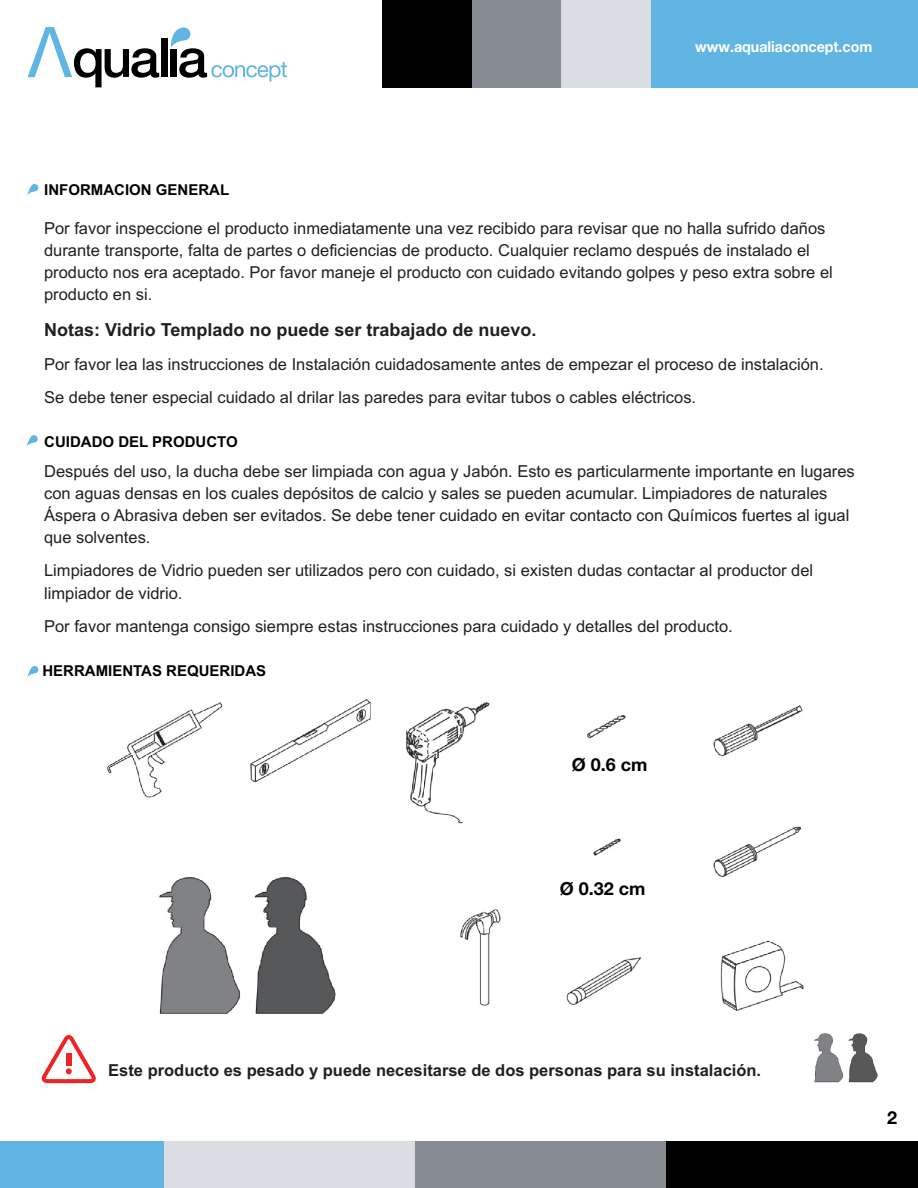
<style>
.page{position:relative;width:918px;height:1188px;background:#fff}
.page>*{position:absolute;margin:0;border:0;box-sizing:border-box;transform-origin:0 0}
.t1{font:700 18px "Arial";color:#231f20}
.t2{font:700 18px "Helvetica Neue LT Pro";color:#000}
.t3{font:16.5px/22px "Arial";color:#231f20}
.t4{font:700 16.5px "Arial";color:#231f20}
.t5{font:700 15px "Arial";color:#000}
.t6{font:700 15px "Helvetica Neue LT Pro";color:#fff;scale:.95 1}
</style>
<div class="page">
<img style="left:68px;top:699px;width:736px;height:336px">
<svg style="left:41px;top:1035px;width:55px;height:48px"></svg>
<div style="left:66px;top:1053px;width:6px;height:13px;background:#ee2323"></div>
<img style="left:814px;top:1033px;width:64px;height:50px">
<svg style="left:27px;top:184px;width:11px;height:12px"></svg>
<svg style="left:27px;top:666px;width:11px;height:12px"></svg>
<svg style="left:26px;top:435px;width:12px;height:13px"></svg>
<div style="left:650px;top:0;width:268px;height:88px;background:#60b5e2"></div>
<div style="left:561px;top:0;width:89px;height:88px;background:#dadde2"></div>
<div style="left:472px;top:0;width:89px;height:88px;background:#878c93"></div>
<div style="left:382px;top:0;width:90px;height:88px;background:#000"></div>
<div style="left:162px;top:38px;width:6px;height:39px;background:#000"></div>
<svg style="left:28px;top:27px;width:131px;height:60px"></svg>
<svg style="left:171px;top:27px;width:116px;height:55px"></svg>
<div style="left:0;top:1141px;width:164px;height:47px;background:#60b5e2"></div>
<div style="left:164px;top:1141px;width:252px;height:47px;background:#dadde2"></div>
<div style="left:416px;top:1141px;width:251px;height:47px;background:#878c93"></div>
<div style="left:667px;top:1141px;width:251px;height:47px;background:#000"></div>
<p class="t5" style="left:44px;top:184px;width:186px">INFORMACION GENERAL</p>
<p class="t6" style="left:695px;top:41px;width:188px">www.aqualiaconcept.com</p>
<p class="t3" style="left:44px;top:219px;width:790px">Por favor inspeccione el producto inmediatamente una vez recibido para revisar que no halla sufrido daños durante transporte, falta de partes o deficiencias de producto. Cualquier reclamo después de instalado el producto nos era aceptado. Por favor maneje el producto con cuidado evitando golpes y peso extra sobre el producto en si.</p>
<p class="t1" style="left:44px;top:323px;width:494px">Notas: Vidrio Templado no puede ser trabajado de nuevo.</p>
<p class="t3" style="left:44px;top:349px;width:781px;line-height:33.2px">Por favor lea las instrucciones de Instalación cuidadosamente antes de empezar el proceso de instalación.<br>Se debe tener especial cuidado al drilar las paredes para evitar tubos o cables eléctricos.</p>
<p class="t5" style="left:44px;top:436px;width:195px">CUIDADO DEL PRODUCTO</p>
<p class="t3" style="left:44px;top:462px;width:812px">Después del uso, la ducha debe ser limpiada con agua y Jabón. Esto es particularmente importante en lugares con aguas densas en los cuales depósitos de calcio y sales se pueden acumular. Limpiadores de naturales Áspera o Abrasiva deben ser evitados. Se debe tener cuidado en evitar contacto con Químicos fuertes al igual que solventes.</p>
<p class="t3" style="left:44px;top:561px;width:771px">Limpiadores de Vidrio pueden ser utilizados pero con cuidado, si existen dudas contactar al productor del limpiador de vidrio.</p>
<p class="t3" style="left:44px;top:616px;width:690px">Por favor mantenga consigo siempre estas instrucciones para cuidado y detalles del producto.</p>
<p class="t5" style="left:42px;top:665px;width:225px">HERRAMIENTAS REQUERIDAS</p>
<p class="t2" style="left:572px;top:758px;width:77px">Ø 0.6 cm</p>
<p class="t2" style="left:560px;top:882px;width:87px">Ø 0.32 cm</p>
<p class="t4" style="left:108px;top:1064px;width:654px">Este producto es pesado y puede necesitarse de dos personas para su instalación.</p>
<p class="t2" style="left:887px;top:1111px;width:12px">2</p>
</div>
